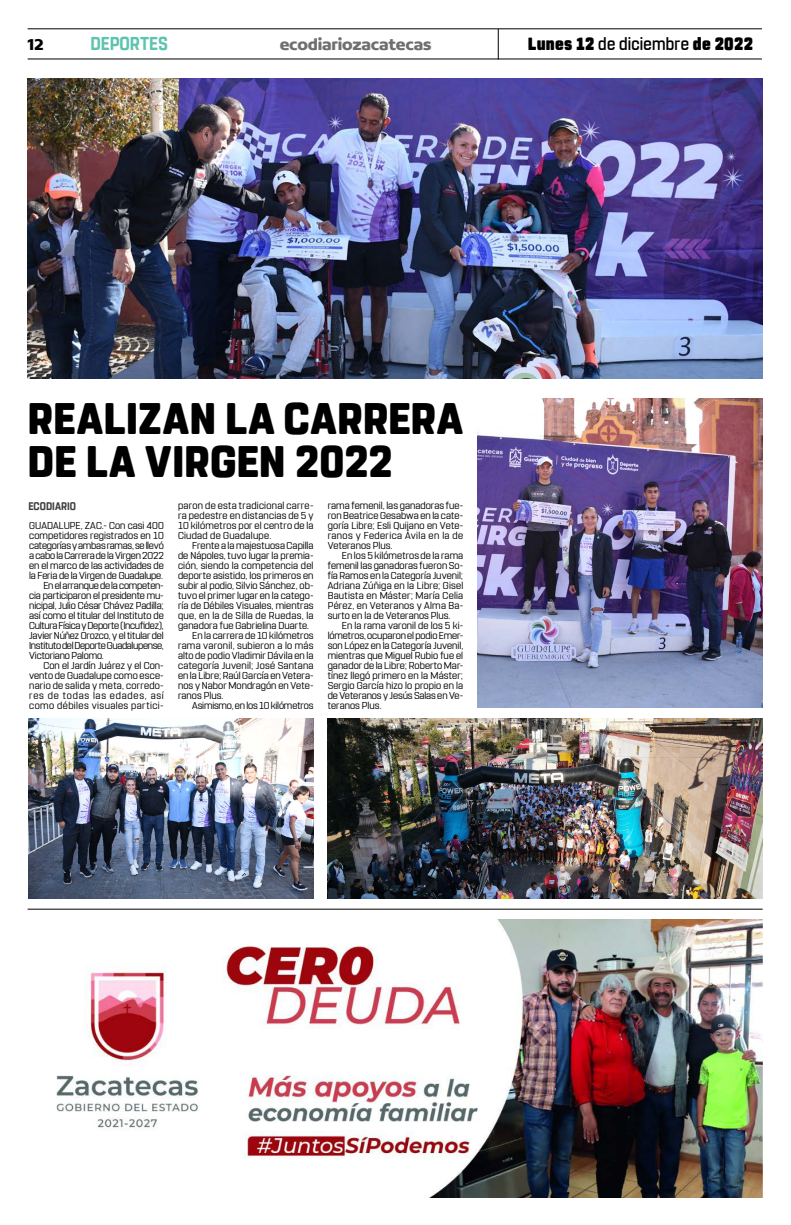
<style>
.page{position:relative;width:791px;height:1225px;background:#fff}
.page>*{position:absolute;margin:0;border:0;box-sizing:border-box;transform-origin:0 0}
.t1{font:800 44px/43px "Rohn Rounded";color:#000;scale:.96 1}
.t2{font:700 18.6px "Rohn Rounded";color:#5ec4af;scale:.91 1}
.t3{font:900 17.6px "Rohn Rounded";letter-spacing:.015em;color:#000;scale:.91 1}
.t4{font:700 16.9px "Concord";letter-spacing:-.01em;color:#706f6f}
.t5{font:700 16.9px "Concord";color:#000}
.t6{font:700 11px "Rohn Rounded";letter-spacing:.005em;color:#3d3d3d;scale:.91 1}
.t7{font:10px/10px "Rohn Rounded";letter-spacing:.005em;color:#000;text-align:justify}
.t8{font:10px "Rohn Rounded";letter-spacing:-.015em;color:#000}
.t9{font:10px "Rohn Rounded";letter-spacing:.025em;color:#000}
.t10{font:10px "Rohn Rounded";letter-spacing:-.03em;color:#000}
.t11{font:10px "Rohn Rounded";letter-spacing:-.025em;color:#000}
.t12{font:10px "Rohn Rounded";letter-spacing:.04em;color:#000}
.t13{font:10px "Rohn Rounded";letter-spacing:-.02em;color:#000}
.t14{font:10px "Rohn Rounded";letter-spacing:.075em;color:#000}
.s1{font-weight:500}
</style>
<div class="page">
<hr style="left:28px;top:28px;width:734px;height:1px;background:#000">
<hr style="left:28px;top:58px;width:734px;height:1px;background:#000">
<hr style="left:498px;top:29px;width:1px;height:30px;background:#000">
<hr style="left:28px;top:908px;width:735px;height:1px;background:#000">
<img style="left:28px;top:78px;width:735px;height:300px">
<img style="left:328px;top:718px;width:435px;height:180px">
<img style="left:477px;top:398px;width:286px;height:310px">
<img style="left:28px;top:718px;width:286px;height:180px">
<img style="left:56px;top:919px;width:707px;height:278px">
<h3 class="t5" style="left:28px;top:34px;width:18px">12</h3>
<h2 class="t2" style="left:91px;top:32px;width:86px">DEPORTES</h2>
<h3 class="t4" style="left:280px;top:34px;width:153px">ecodiariozacatecas</h3>
<h3 class="t3" style="left:528px;top:33px;width:249px">Lunes 12 <span class="s1">de diciembre</span> de 2022</h3>
<h1 class="t1" style="left:28px;top:397px;width:455px">REALIZAN LA CARRERA<br>DE LA VIRGEN 2022</h1>
<p class="t7" style="left:178px;top:500px;width:137px">paron de esta tradicional carre&shy;ra pedestre en distancias de 5 y 10 kilómetros por el centro de la Ciudad de Guadalupe.</p>
<p class="t7" style="left:192px;top:540px;width:123px">Frente a la majestuosa Capilla</p>
<p class="t7" style="left:178px;top:550px;width:137px">de Nápoles, tuvo lugar la premia-</p>
<p class="t7" style="left:178px;top:560px;width:137px">ción, siendo la competencia del</p>
<p class="t7" style="left:178px;top:570px;width:137px">deporte asistido, los primeros en</p>
<p class="t7" style="left:178px;top:580px;width:137px">subir al podio, Silvio Sánchez, ob-</p>
<p class="t7" style="left:178px;top:590px;width:137px">tuvo el primer lugar en la catego-</p>
<p class="t7" style="left:178px;top:600px;width:137px">ría de Débiles Visuales, mientras</p>
<p class="t9" style="left:178px;top:609px;width:137px">que, en la de Silla de Ruedas, la</p>
<p class="t7" style="left:178px;top:620px;width:132px">ganadora fue Gabrielina Duarte.</p>
<p class="t7" style="left:192px;top:630px;width:123px">En la carrera de 10 kilómetros</p>
<p class="t7" style="left:178px;top:640px;width:137px">rama varonil, subieron a lo más</p>
<p class="t7" style="left:178px;top:650px;width:137px">alto de podio Vladimir Dávila en la</p>
<p class="t9" style="left:178px;top:659px;width:137px">categoría Juvenil; José Santana</p>
<p class="t7" style="left:178px;top:670px;width:137px">en la Libre; Raúl García en Vetera-</p>
<p class="t7" style="left:178px;top:680px;width:137px">nos y Nabor Mondragón en Vete-</p>
<p class="t7" style="left:178px;top:690px;width:47px">ranos Plus.</p>
<p class="t8" style="left:192px;top:699px;width:123px">Asimismo, en los 10 kilómetros</p>
<p class="t7" style="left:328px;top:500px;width:137px">rama femenil, las ganadoras fue&shy;ron Beatrice Gesabwa en la cate&shy;goría Libre; Esli Quijano en Vete&shy;ranos y Federica Ávila en la de Veteranos Plus.</p>
<p class="t7" style="left:328px;top:550px;width:137px;text-indent:14px">En los 5 kilómetros de la rama femenil las ganadoras fueron So&shy;fía Ramos en la Categoría Juvenil; Adriana Zúñiga en la Libre; Gisel Bautista en Máster; María Celia Pérez, en Veteranos y Alma Ba&shy;surto en la de Veteranos Plus.</p>
<p class="t7" style="left:328px;top:620px;width:137px;text-indent:14px">En la rama varonil de los 5 ki&shy;lómetros, ocuparon el podio Emer&shy;son López en la Categoría Juvenil, mientras que Miguel Rubio fue el ganador de la Libre; Roberto Mar&shy;tínez llegó primero en la Máster; Sergio García hizo lo propio en la de Veteranos y Jesús Salas en Ve&shy;teranos Plus.</p>
<p class="t6" style="left:28px;top:500px;width:54px">ECODIARIO</p>
<p class="t7" style="left:29px;top:520px;width:136px">GUADALUPE, ZAC.- Con casi 400</p>
<p class="t7" style="left:29px;top:530px;width:136px">competidores registrados en 10</p>
<p class="t11" style="left:29px;top:539px;width:136px">categorías y ambas ramas, se llevó</p>
<p class="t8" style="left:29px;top:549px;width:136px">a cabo la Carrera de la Virgen 2022</p>
<p class="t7" style="left:29px;top:560px;width:136px">en el marco de las actividades de</p>
<p class="t8" style="left:29px;top:569px;width:135px">la Feria de la Virgen de Guadalupe.</p>
<p class="t13" style="left:43px;top:579px;width:122px">En el arranque de la competen-</p>
<p class="t8" style="left:29px;top:589px;width:136px">cia participaron el presidente mu-</p>
<p class="t7" style="left:29px;top:600px;width:136px">nicipal, Julio César Chávez Padilla;</p>
<p class="t7" style="left:29px;top:610px;width:136px">así como el titular del Instituto de</p>
<p class="t10" style="left:29px;top:619px;width:136px">Cultura Física y Deporte (Incufidez),</p>
<p class="t8" style="left:29px;top:629px;width:136px">Javier Núñez Orozco, y el titular del</p>
<p class="t10" style="left:29px;top:639px;width:136px">Instituto del Deporte Guadalupense,</p>
<p class="t8" style="left:29px;top:649px;width:76px">Victoriano Palomo.</p>
<p class="t7" style="left:43px;top:660px;width:122px">Con el Jardín Juárez y el Con-</p>
<p class="t7" style="left:29px;top:670px;width:136px">vento de Guadalupe como esce-</p>
<p class="t9" style="left:29px;top:679px;width:136px">nario de salida y meta, corredo-</p>
<p class="t14" style="left:29px;top:689px;width:136px">res de todas las edades, así</p>
<p class="t12" style="left:29px;top:699px;width:136px">como débiles visuales partici-</p>
</div>
